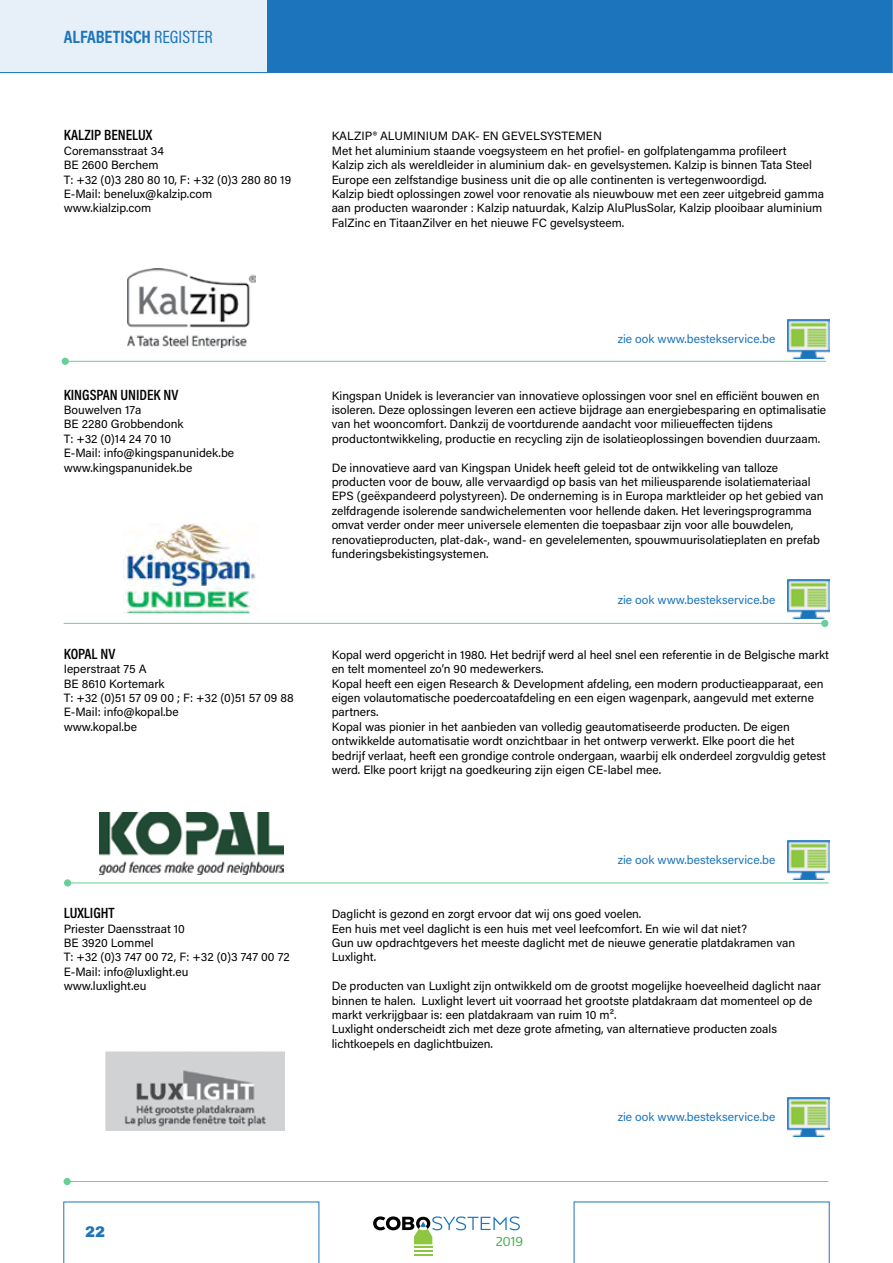
<style>
.page{position:relative;width:893px;height:1263px;background:#fff}
.page>*{position:absolute;margin:0;border:0;box-sizing:border-box;transform-origin:0 0}
.t1{font:700 18px "Acumin Pro Cond";letter-spacing:-.005em;color:#1c75bc}
.t2{font:600 15px "Acumin Pro Cond";color:#000}
.t3{font:900 15px "Archivo";color:#1c75bc}
.t4{font:13.5px "Praxis Next";color:#41ad49}
.t5{font:12px/14.4px "Acumin Pro";color:#000}
.t6{font:12px "Acumin Pro";letter-spacing:.005em;color:#1c75bc}
.s1{font-weight:400}
</style>
<div class="page">
<div style="left:268px;top:0;width:625px;height:73px;background:#1c75bc"></div>
<svg style="left:63px;top:1201px;width:256px;height:62px"></svg>
<svg style="left:574px;top:1201px;width:256px;height:62px"></svg>
<svg style="left:373px;top:1216px;width:147px;height:40px"></svg>
<div style="left:0;top:0;width:268px;height:73px;background:#e7f0f8"></div>
<hr style="left:65px;top:361px;width:761px;height:1px;background:#66d096">
<div style="left:62px;top:358px;width:7px;height:7px;background:#66d096;border-radius:50%"></div>
<hr style="left:64px;top:623px;width:761px;height:1px;background:#66d096">
<div style="left:821px;top:620px;width:7px;height:7px;background:#66d096;border-radius:50%"></div>
<hr style="left:68px;top:882px;width:760px;height:1px;background:#66d096">
<div style="left:64px;top:879px;width:7px;height:7px;background:#66d096;border-radius:50%"></div>
<hr style="left:67px;top:1181px;width:761px;height:1px;background:#66d096">
<div style="left:64px;top:1178px;width:7px;height:7px;background:#66d096;border-radius:50%"></div>
<img style="left:787px;top:319px;width:42px;height:39px">
<img style="left:787px;top:580px;width:42px;height:39px">
<img style="left:787px;top:840px;width:42px;height:39px">
<img style="left:787px;top:1097px;width:42px;height:39px">
<img style="left:127px;top:268px;width:128px;height:79px">
<img style="left:124px;top:523px;width:132px;height:91px">
<img style="left:99px;top:812px;width:184px;height:62px">
<img style="left:106px;top:1052px;width:178px;height:79px">
<h1 class="t1" style="left:64px;top:25px;width:150px">ALFABETISCH <span class="s1">REGISTER</span></h1>
<p class="t2" style="left:64px;top:125px;width:90px">KALZIP BENELUX</p>
<p class="t5" style="left:64px;top:143px;width:229px">Coremansstraat 34<br>BE 2600 Berchem<br>T: +32 (0)3 280 80 10, F: +32 (0)3 280 80 19<br>E-Mail: benelux@kalzip.com www.kialzip.com</p>
<p class="t5" style="left:332px;top:129px;width:494px">KALZIP® ALUMINIUM DAK- EN GEVELSYSTEMEN<br>Met het aluminium staande voegsysteem en het profiel- en golfplatengamma profileert<br>Kalzip zich als wereldleider in aluminium dak- en gevelsystemen. Kalzip is binnen Tata Steel Europe een zelfstandige business unit die op alle continenten is vertegenwoordigd.<br>Kalzip biedt oplossingen zowel voor renovatie als nieuwbouw met een zeer uitgebreid gamma aan producten waaronder : Kalzip natuurdak, Kalzip AluPlusSolar, Kalzip plooibaar aluminium FalZinc en TitaanZilver en het nieuwe FC gevelsysteem.</p>
<p class="t2" style="left:64px;top:385px;width:116px">KINGSPAN UNIDEK NV</p>
<p class="t5" style="left:64px;top:402px;width:172px">Bouwelven 17a<br>BE 2280 Grobbendonk<br>T: +32 (0)14 24 70 10<br>E-Mail: info@kingspanunidek.be www.kingspanunidek.be</p>
<p class="t2" style="left:64px;top:644px;width:53px">KOPAL NV</p>
<p class="t5" style="left:64px;top:661px;width:231px">Ieperstraat 75 A<br>BE 8610 Kortemark<br>T: +32 (0)51 57 09 00 ; F: +32 (0)51 57 09 88<br>E-Mail: info@kopal.be<br>www.kopal.be</p>
<p class="t2" style="left:64px;top:903px;width:52px">LUXLIGHT</p>
<p class="t5" style="left:64px;top:921px;width:227px">Priester Daensstraat 10<br>BE 3920 Lommel<br>T: +32 (0)3 747 00 72, F: +32 (0)3 747 00 72<br>E-Mail: info@luxlight.eu<br>www.luxlight.eu</p>
<p class="t6" style="left:618px;top:330px;width:159px">zie ook www.bestekservice.be</p>
<p class="t5" style="left:332px;top:388px;width:496px">Kingspan Unidek is leverancier van innovatieve oplossingen voor snel en efficiënt bouwen en isoleren. Deze oplossingen leveren een actieve bijdrage aan energiebesparing en optimalisatie van het wooncomfort. Dankzij de voortdurende aandacht voor milieueffecten tijdens productontwikkeling, productie en recycling zijn de isolatieoplossingen bovendien duurzaam.</p>
<p class="t5" style="left:332px;top:460px;width:493px">De innovatieve aard van Kingspan Unidek heeft geleid tot de ontwikkeling van talloze producten voor de bouw, alle vervaardigd op basis van het milieusparende isolatiemateriaal EPS (geëxpandeerd polystyreen). De onderneming is in Europa marktleider op het gebied van zelfdragende isolerende sandwichelementen voor hellende daken. Het leveringsprogramma omvat verder onder meer universele elementen die toepasbaar zijn voor alle bouwdelen, renovatieproducten, plat-dak-, wand- en gevelelementen, spouwmuurisolatieplaten en prefab funderingsbekistingsystemen.</p>
<p class="t6" style="left:618px;top:591px;width:159px">zie ook www.bestekservice.be</p>
<p class="t5" style="left:332px;top:647px;width:499px">Kopal werd opgericht in 1980. Het bedrijf werd al heel snel een referentie in de Belgische markt en telt momenteel zo’n 90 medewerkers.<br>Kopal heeft een eigen Research &amp; Development afdeling, een modern productieapparaat, een eigen volautomatische poedercoatafdeling en een eigen wagenpark, aangevuld met externe partners.<br>Kopal was pionier in het aanbieden van volledig geautomatiseerde producten. De eigen ontwikkelde automatisatie wordt onzichtbaar in het ontwerp verwerkt. Elke poort die het bedrijf verlaat, heeft een grondige controle ondergaan, waarbij elk onderdeel zorgvuldig getest werd. Elke poort krijgt na goedkeuring zijn eigen CE-label mee.</p>
<p class="t6" style="left:618px;top:852px;width:159px">zie ook www.bestekservice.be</p>
<p class="t5" style="left:332px;top:906px;width:465px">Daglicht is gezond en zorgt ervoor dat wij ons goed voelen.<br>Een huis met veel daglicht is een huis met veel leefcomfort. En wie wil dat niet?<br>Gun uw opdrachtgevers het meeste daglicht met de nieuwe generatie platdakramen van Luxlight.</p>
<p class="t5" style="left:332px;top:978px;width:491px">De producten van Luxlight zijn ontwikkeld om de grootst mogelijke hoeveelheid daglicht naar binnen te halen. Luxlight levert uit voorraad het grootste platdakraam dat momenteel op de markt verkrijgbaar is: een platdakraam van ruim 10 m².<br>Luxlight onderscheidt zich met deze grote afmeting, van alternatieve producten zoals lichtkoepels en daglichtbuizen.</p>
<p class="t6" style="left:618px;top:1109px;width:159px">zie ook www.bestekservice.be</p>
<p class="t3" style="left:85px;top:1222px;width:22px">22</p>
<p class="t4" style="left:496px;top:1232px;width:29px">2019</p>
</div>
